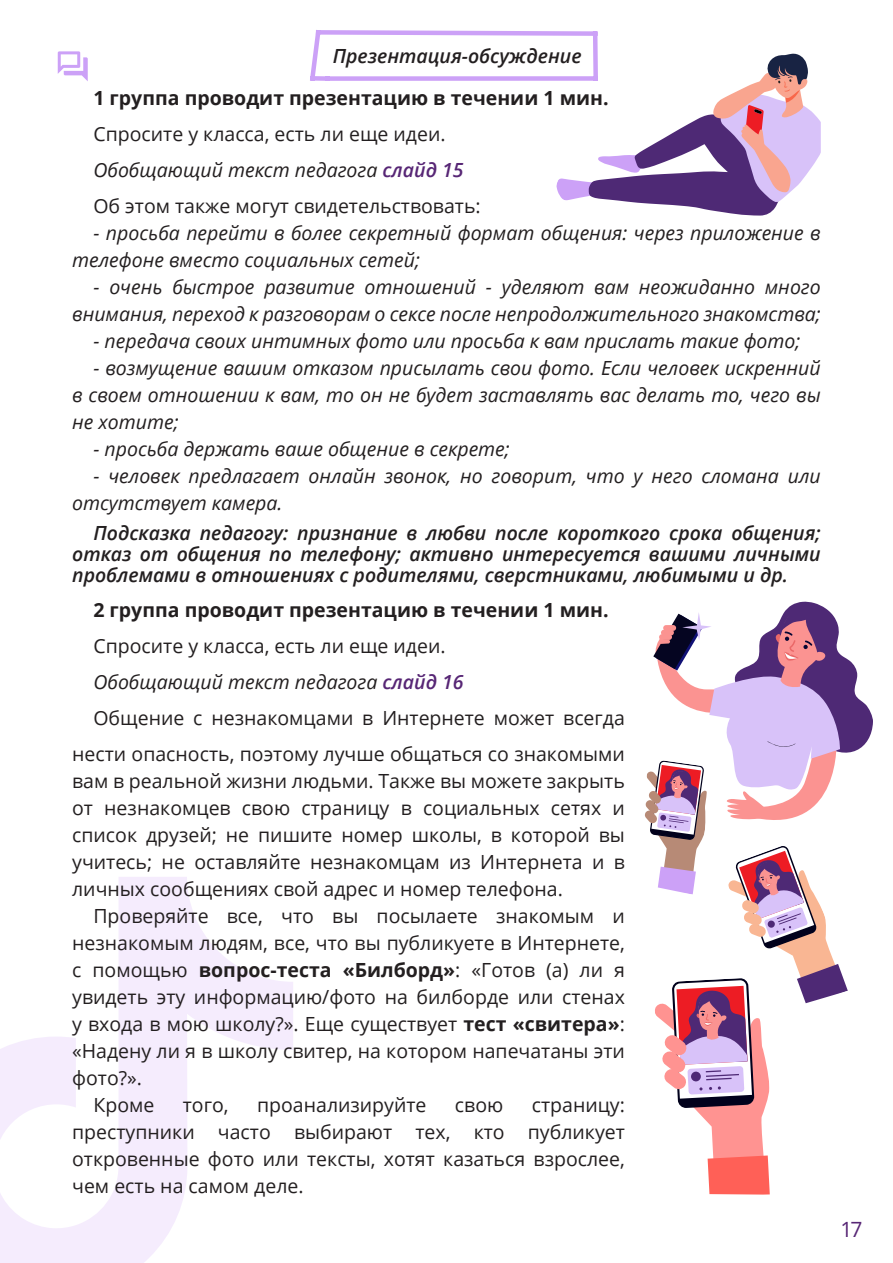
<style>
.page{position:relative;width:893px;height:1263px;background:#fff}
.page>*{position:absolute;margin:0;border:0;box-sizing:border-box;transform-origin:0 0}
.t1{font:21px "Open Sans";color:#572675}
.t2{font:19.5px/27px "Open Sans";color:#231f20;text-align:justify}
.t3{font:italic 19.5px/27px "Open Sans";color:#231f20}
.t4{font:italic 600 19.5px/21px "Open Sans";color:#231f20;text-align:justify}
.t5{font:700 19.5px "Open Sans";color:#231f20}
.s1{font-weight:600;color:#572675}
.s2{font-weight:700}
</style>
<div class="page">
<svg style="left:0;top:877px;width:293px;height:386px"></svg>
<svg style="left:58px;top:51px;width:30px;height:30px"></svg>
<svg style="left:645px;top:602px;width:228px;height:593px"></svg>
<svg style="left:310px;top:30px;width:511px;height:186px"></svg>
<p class="t4" style="left:333px;top:45px;width:250px">Презентация-обсуждение</p>
<p class="t5" style="left:93px;top:84px;width:517px">1 группа проводит презентацию в течении 1 мин.</p>
<p class="t2" style="left:93px;top:120px;width:354px">Спросите у класса, есть ли еще идеи.</p>
<p class="t3" style="left:93px;top:156px;width:372px">Обобщающий текст педагога <span class="s1">слайд 15</span></p>
<p class="t2" style="left:93px;top:192px;width:389px">Об этом также могут свидетельствовать:</p>
<p class="t3" style="left:72px;top:219px;width:750px;text-indent:21px">- просьба перейти в более секретный формат общения: через приложение в телефоне вместо социальных сетей;</p>
<p class="t3" style="left:72px;top:273px;width:750px;text-align:right">- очень быстрое развитие отношений - уделяют вам неожиданно много внимания, переход к разговорам о сексе после непродолжительного знакомства;</p>
<p class="t3" style="left:93px;top:327px;width:708px">- передача своих интимных фото или просьба к вам прислать такие фото;</p>
<p class="t3" style="left:72px;top:354px;width:750px;text-align:justify;text-indent:21px">- возмущение вашим отказом присылать свои фото. Если человек искренний в своем отношении к вам, то он не будет заставлять вас делать то, чего вы не хотите;</p>
<p class="t3" style="left:93px;top:435px;width:418px">- просьба держать ваше общение в секрете;</p>
<p class="t3" style="left:72px;top:462px;width:750px;text-indent:21px">- человек предлагает онлайн звонок, но говорит, что у него сломана или отсутствует камера.</p>
<p class="t4" style="left:72px;top:522px;width:750px;text-indent:21px">Подсказка педагогу: признание в любви после короткого срока общения; отказ от общения по телефону; активно интересуется вашими личными проблемами в отношениях с родителями, сверстниками, любимыми и др.</p>
<p class="t5" style="left:93px;top:596px;width:517px">2 группа проводит презентацию в течении 1 мин.</p>
<p class="t2" style="left:93px;top:631px;width:354px">Спросите у класса, есть ли еще идеи.</p>
<p class="t3" style="left:93px;top:667px;width:372px">Обобщающий текст педагога <span class="s1">слайд 16</span></p>
<p class="t2" style="left:72px;top:699px;width:554px;line-height:36px;text-align:right">Общение с незнакомцами в Интернете может всегда нести опасность, поэтому лучше общаться со знакомыми</p>
<p class="t2" style="left:72px;top:766px;width:554px">вам в реальной жизни людьми. Также вы можете закрыть от незнакомцев свою страницу в социальных сетях и список друзей; не пишите номер школы, в которой вы учитесь; не оставляйте незнакомцам из Интернета и в личных сообщениях свой адрес и номер телефона.</p>
<p class="t2" style="left:72px;top:901px;width:554px;text-indent:21px">Проверяйте все, что вы посылаете знакомым и незнакомым людям, все, что вы публикуете в Интернете, с помощью <span class="s2">вопрос-теста «Билборд»</span>: «Готов (а) ли я увидеть эту информацию/фото на билборде или стенах у входа в мою школу?». Еще существует <span class="s2">тест «свитера»</span>: «Надену ли я в школу свитер, на котором напечатаны эти фото?».</p>
<p class="t2" style="left:93px;top:1090px;width:62px">Кроме</p>
<p class="t2" style="left:183px;top:1090px;width:47px">того,</p>
<p class="t2" style="left:257px;top:1090px;width:171px">проанализируйте</p>
<p class="t2" style="left:455px;top:1090px;width:50px">свою</p>
<p class="t2" style="left:72px;top:1090px;width:554px;text-indent:460px">страницу: преступники часто выбирают тех, кто публикует откровенные фото или тексты, хотят казаться взрослее, чем есть на самом деле.</p>
<p class="t1" style="left:840px;top:1214px;width:23px">17</p>
</div>
